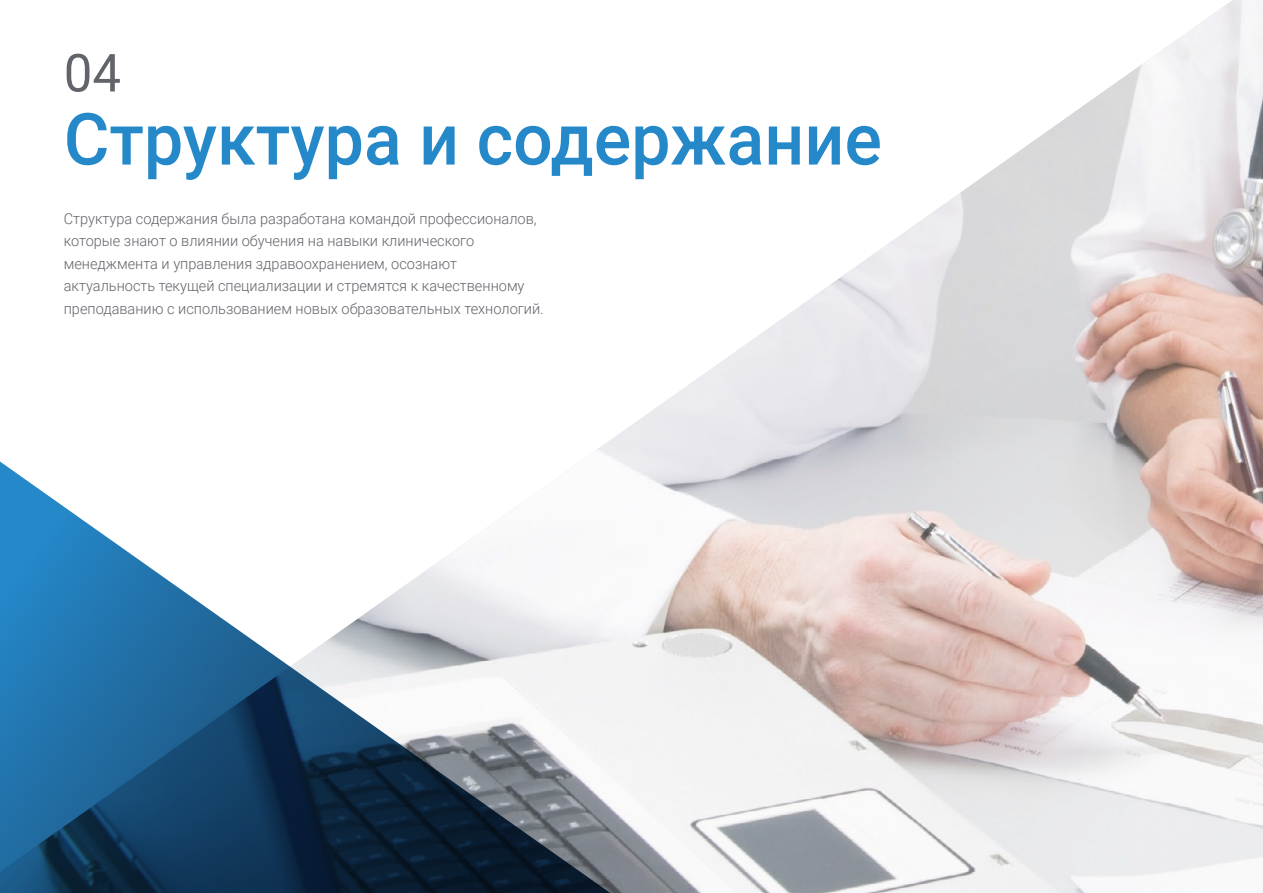
<style>
.page{position:relative;width:1263px;height:893px;background:#fff}
.page>*{position:absolute;margin:0;border:0;box-sizing:border-box;transform-origin:0 0}
.Portadilla{font:500 72px "Roboto";color:#2488c9}
.t1{font:52.5px "Roboto";color:#61646a}
.Texto_Plano{font:300 15px/22.5px "Roboto";color:#61646a}
</style>
<div class="page">
<img style="left:602px;top:0;width:661px;height:893px">
<svg style="left:0;top:446px;width:640px;height:447px"></svg>
<p class="t1" style="left:64px;top:36px;width:59px">04</p>
<p class="Portadilla" style="left:64px;top:89px;width:820px">Структура и содержание</p>
<p class="Texto_Plano" style="left:64px;top:207px;width:481px">Структура содержания была разработана командой профессионалов, которые знают о влиянии обучения на навыки клинического менеджмента и управления здравоохранением, осознают актуальность текущей специализации и стремятся к качественному преподаванию с использованием новых образовательных технологий.</p>
</div>
